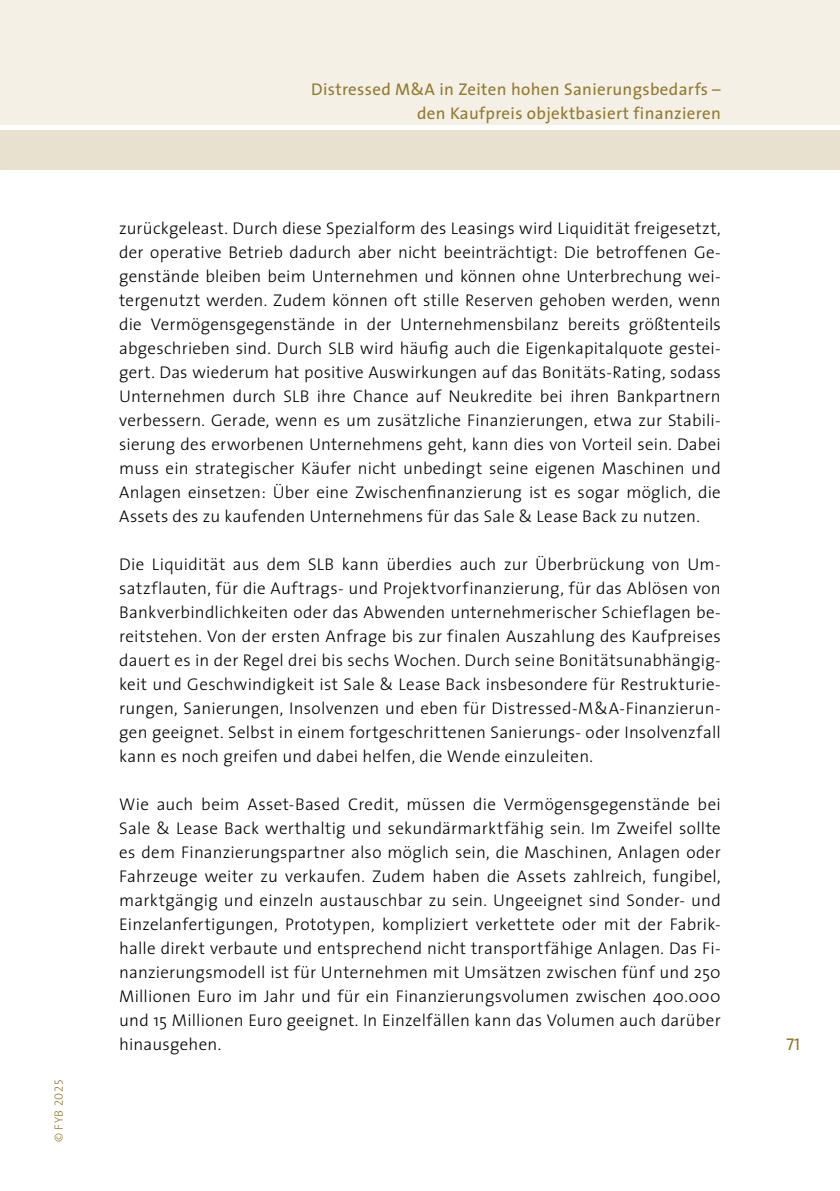
<style>
.page{position:relative;width:840px;height:1191px;background:#fff}
.page>*{position:absolute;margin:0;border:0;box-sizing:border-box;transform-origin:0 0}
.t1{font:300 17px/24px "The Sans";letter-spacing:.015em;color:#000;text-align:justify}
.t2{font:17px "The Sans";letter-spacing:.02em;color:#91792e}
.t3{font:17px "The Sans Caps";color:#91792e}
.t4{font:12px "The Sans Light Caps";letter-spacing:.05em;color:#91792e}
.s1{font-family:"The Sans";font-weight:300}
</style>
<div class="page">
<div style="left:0;top:0;width:839px;height:125px;background:#f4f0e6"></div>
<div style="left:0;top:130px;width:839px;height:40px;background:#e8e1cf"></div>
<p class="t4" style="left:49px;top:1142px;width:64px;rotate:-90deg"><span class="s1">©</span> FYB 2025</p>
<p class="t2" style="left:311px;top:75px;width:411px">Distressed M&amp;A in Zeiten hohen Sanierungsbedarfs –</p>
<p class="t2" style="left:417px;top:99px;width:305px">den Kaufpreis objektbasiert finanzieren</p>
<p class="t1" style="left:119px;top:215px;width:602px">zurückgeleast. Durch diese Spezialform des Leasings wird Liquidität freigesetzt, der operative Betrieb dadurch aber nicht beeinträchtigt: Die betroffenen Ge&shy;genstände bleiben beim Unternehmen und können ohne Unterbrechung wei&shy;tergenutzt werden. Zudem können oft stille Reserven gehoben werden, wenn die Vermögensgegenstände in der Unternehmensbilanz bereits größtenteils abgeschrieben sind. Durch SLB wird häufig auch die Eigenkapitalquote gestei&shy;gert. Das wiederum hat positive Auswirkungen auf das Bonitäts-Rating, sodass Unternehmen durch SLB ihre Chance auf Neukredite bei ihren Bankpartnern verbessern. Gerade, wenn es um zusätzliche Finanzierungen, etwa zur Stabili&shy;sierung des erworbenen Unternehmens geht, kann dies von Vorteil sein. Dabei muss ein strategischer Käufer nicht unbedingt seine eigenen Maschinen und Anlagen einsetzen: Über eine Zwischenfinanzierung ist es sogar möglich, die Assets des zu kaufenden Unternehmens für das Sale &amp; Lease Back zu nutzen.</p>
<p class="t1" style="left:119px;top:551px;width:602px">Die Liquidität aus dem SLB kann überdies auch zur Überbrückung von Um&shy;satzflauten, für die Auftrags- und Projektvorfinanzierung, für das Ablösen von Bankverbindlichkeiten oder das Abwenden unternehmerischer Schieflagen be&shy;reitstehen. Von der ersten Anfrage bis zur finalen Auszahlung des Kaufpreises dauert es in der Regel drei bis sechs Wochen. Durch seine Bonitätsunabhängig&shy;keit und Geschwindigkeit ist Sale &amp; Lease Back insbesondere für Restrukturie&shy;rungen, Sanierungen, Insolvenzen und eben für Distressed-M&amp;A-Finanzierun&shy;gen geeignet. Selbst in einem fortgeschrittenen Sanierungs- oder Insolvenzfall kann es noch greifen und dabei helfen, die Wende einzuleiten.</p>
<p class="t1" style="left:119px;top:791px;width:602px">Wie auch beim Asset-Based Credit, müssen die Vermögensgegenstände bei Sale &amp; Lease Back werthaltig und sekundärmarktfähig sein. Im Zweifel sollte es dem Finanzierungspartner also möglich sein, die Maschinen, Anlagen oder Fahrzeuge weiter zu verkaufen. Zudem haben die Assets zahlreich, fungibel, marktgängig und einzeln austauschbar zu sein. Ungeeignet sind Sonder- und Einzelanfertigungen, Prototypen, kompliziert verkettete oder mit der Fabrik&shy;halle direkt verbaute und entsprechend nicht transportfähige Anlagen. Das Fi&shy;nanzierungsmodell ist für Unternehmen mit Umsätzen zwischen fünf und 250<br>Millionen Euro im Jahr und für ein Finanzierungsvolumen zwischen 400.000 und 15 Millionen Euro geeignet. In Einzelfällen kann das Volumen auch darüber hinausgehen.</p>
<p class="t3" style="left:785px;top:1029px;width:15px">71</p>
</div>
